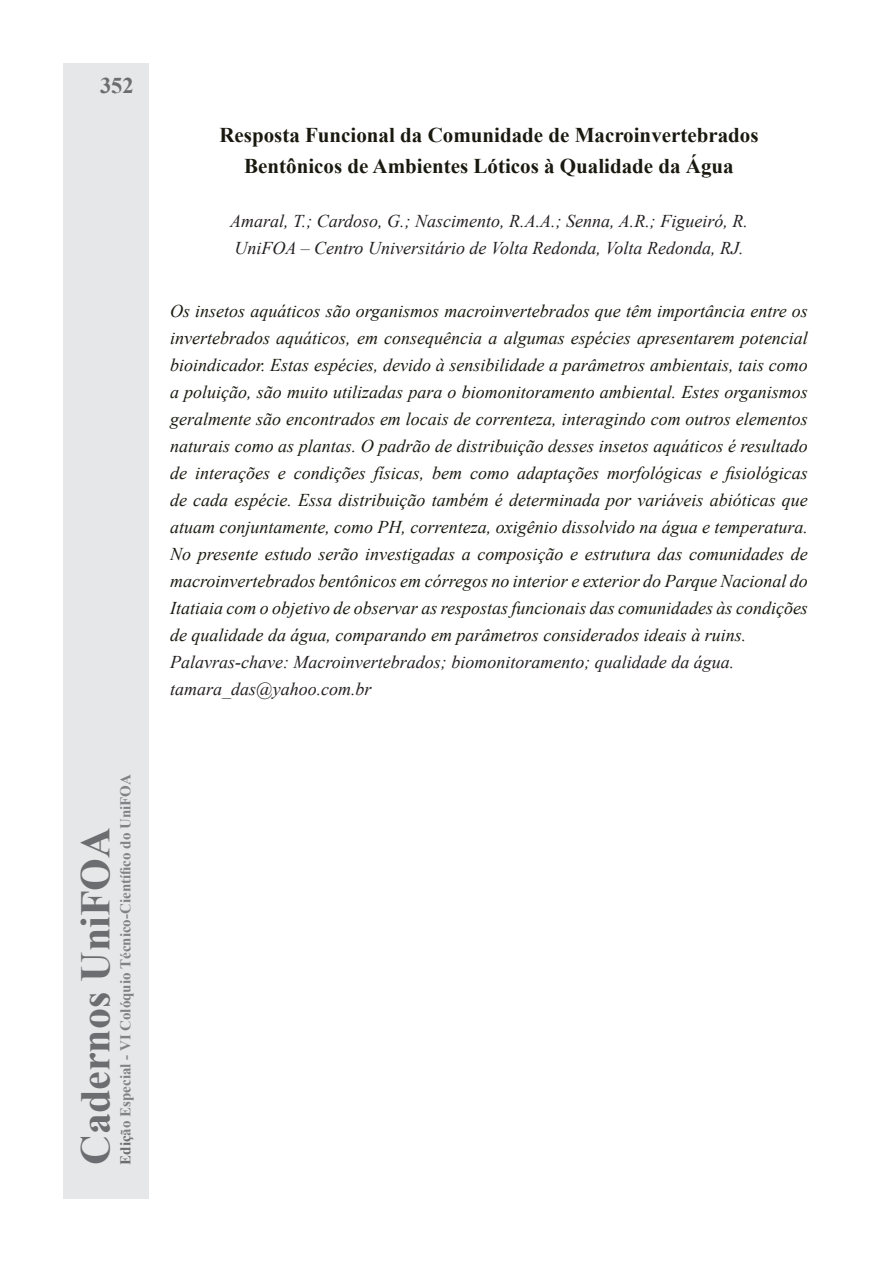
<style>
.page{position:relative;width:893px;height:1263px;background:#fff}
.page>*{position:absolute;margin:0;border:0;box-sizing:border-box;transform-origin:0 0}
.t1{font:700 42px "Times New Roman";color:#6c6d70}
.t2{font:700 22.5px "Times New Roman";color:#6c6d70}
.t3{font:700 21px/31.5px "Times New Roman";color:#1a1910;text-align:center}
.t4{font:italic 18px/27px "Times New Roman";color:#1a1910;text-align:justify}
.t5{font:italic 18px/27px "Times New Roman";color:#231f20}
.t6{font:700 15px "Times New Roman";color:#808285}
.s1{color:#6c6d70}
</style>
<div class="page">
<div style="left:64px;top:64px;width:85px;height:1135px;background:#e6e7e9"></div>
<p class="t2" style="left:100px;top:70px;width:35px">352</p>
<h1 class="t1" style="left:66px;top:1165px;width:339px;rotate:-90deg">Cadernos UniFOA</h1>
<p class="t6" style="left:115px;top:1165px;width:392px;rotate:-90deg"><span class="s1">Ediç</span>ão Especial - VI Colóquio Técnico-Científico do UniFOA</p>
<p class="t3" style="left:219px;top:118px;width:541px">Resposta Funcional da Comunidade de Macroinvertebrados<br>Bentônicos de Ambientes Lóticos à Qualidade da Água</p>
<p class="t5" style="left:230px;top:207px;width:519px">Amaral, T.; Cardoso, G.; Nascimento, R.A.A.; Senna, A.R.; Figueiró, R.<br>UniFOA – Centro Universitário de Volta Redonda, Volta Redonda, RJ.</p>
<p class="t4" style="left:170px;top:297px;width:639px">Os insetos aquáticos são organismos macroinvertebrados que têm importância entre os invertebrados aquáticos, em consequência a algumas espécies apresentarem potencial bioindicador. Estas espécies, devido à sensibilidade a parâmetros ambientais, tais como a poluição, são muito utilizadas para o biomonitoramento ambiental. Estes organismos geralmente são encontrados em locais de correnteza, interagindo com outros elementos naturais como as plantas. O padrão de distribuição desses insetos aquáticos é resultado de interações e condições físicas, bem como adaptações morfológicas e fisiológicas de cada espécie. Essa distribuição também é determinada por variáveis abióticas que atuam conjuntamente, como PH, correnteza, oxigênio dissolvido na água e temperatura.<br>No presente estudo serão investigadas a composição e estrutura das comunidades de macroinvertebrados bentônicos em córregos no interior e exterior do Parque Nacional do Itatiaia com o objetivo de observar as respostas funcionais das comunidades às condições de qualidade da água, comparando em parâmetros considerados ideais à ruins.</p>
<p class="t5" style="left:170px;top:648px;width:566px">Palavras-chave: Macroinvertebrados; biomonitoramento; qualidade da água. tamara_das@yahoo.com.br</p>
</div>
